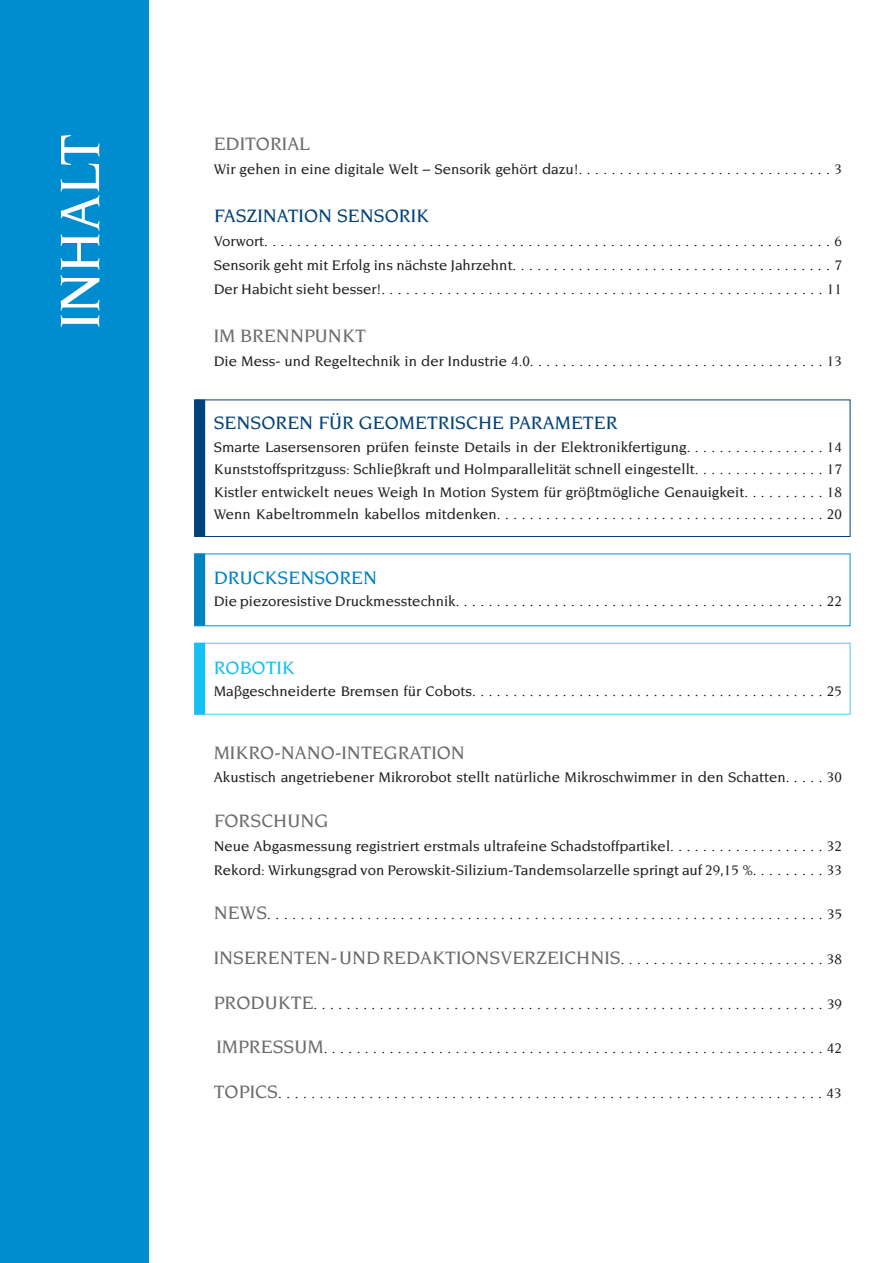
<style>
.page{position:relative;width:893px;height:1263px;background:#fff}
.page>*{position:absolute;margin:0;border:0;box-sizing:border-box;transform-origin:0 0}
.t1{font:500 60px "Novarese Std";letter-spacing:-.01em;color:#fff;scale:.96 1}
.t2{font:500 19.5px "Novarese Std";color:#6c6d70}
.t3{font:500 19.5px "Novarese Std";color:#004279}
.t4{font:500 19.5px "Novarese Std";color:#0083bf}
.t5{font:500 19.5px "Novarese Std";color:#15c0f2}
.t6{font:500 15px/22.5px "Novarese Std";color:#231f20;text-align:justify}
.t7{font:500 15px/24px "Novarese Std";color:#000;text-align:justify}
.s1{color:#000}
.s2{color:#231f20}
.s3{font-size:19.5px;color:#6c6d70}
.s4{font-size:15px;color:#000}
.s5{font-size:15px;color:#231f20}
</style>
<div class="page">
<div style="left:194px;top:643px;width:656px;height:72px;border:1px solid #51caf5"></div>
<div style="left:194px;top:643px;width:11px;height:72px;background:#15c0f2;border:3px solid #15c0f2"></div>
<div style="left:194px;top:553px;width:11px;height:73px;background:#0083bf;border:3px solid #0083bf"></div>
<div style="left:0;top:0;width:149px;height:1263px;background:#008dd0"></div>
<div style="left:194px;top:399px;width:656px;height:138px;border:1px solid #004279"></div>
<div style="left:194px;top:399px;width:11px;height:138px;background:#004279;border:3px solid #004279"></div>
<h1 class="t1" style="left:46px;top:329px;width:205px;rotate:-90deg">INHALT</h1>
<h2 class="t2" style="left:214px;top:133px;width:98px">EDITORIAL</h2>
<p class="t6" style="left:214px;top:158px;width:630px">Wir gehen in eine digitale Welt – Sensorik gehört dazu!<span class="s1">. . . . . . . . . . . . . . . . . . . . . . . . . . . . . . .</span> 3</p>
<h2 class="t3" style="left:214px;top:205px;width:217px">FASZINATION SENSORIK</h2>
<p class="t7" style="left:214px;top:229px;width:630px"><span class="s2">Vorwort</span>.....................................................................<span class="s2">6<br>Sensorik geht mit Erfolg ins nächste Jahrzehnt</span>.......................................<span class="s2">7<br>Der Habicht sieht besser!</span>......................................................<span class="s2">11</span></p>
<h2 class="t2" style="left:214px;top:325px;width:154px">IM BRENNPUNKT</h2>
<p class="t6" style="left:214px;top:350px;width:630px">Die Mess- und Regeltechnik in der Industrie 4.0<span class="s1">....................................</span>13</p>
<h2 class="t3" style="left:214px;top:412px;width:405px">SENSOREN FÜR GEOMETRISCHE PARAMETER</h2>
<p class="t6" style="left:214px;top:436px;width:630px">Smarte Lasersensoren prüfen feinste Details in der Elektronikfertigung<span class="s1">. . . . . . . . . . . . . . . . .</span> 14<br>Kunststoffspritzguss: Schließkraft und Holmparallelität schnell eingestellt<span class="s1">. . . . . . . . . . . . . . . .</span> 17<br>Kistler entwickelt neues Weigh In Motion System für größtmögliche Genauigkeit<span class="s1">. . . . . . . . . .</span> 18<br>Wenn Kabeltrommeln kabellos mitdenken<span class="s1">........................................</span>20</p>
<h2 class="t4" style="left:214px;top:567px;width:165px">DRUCKSENSOREN</h2>
<p class="t7" style="left:214px;top:589px;width:630px"><span class="s2">Die piezoresistive Druckmesstechnik</span>.............................................<span class="s2">22</span></p>
<h2 class="t5" style="left:214px;top:657px;width:83px">ROBOTIK</h2>
<p class="t7" style="left:214px;top:679px;width:630px"><span class="s2">Maßgeschneiderte Bremsen für Cobots</span>...........................................<span class="s2">25</span></p>
<h2 class="t2" style="left:214px;top:742px;width:253px">MIKRO-NANO-INTEGRATION</h2>
<p class="t6" style="left:214px;top:765px;width:630px">Akustisch angetriebener Mikrorobot stellt natürliche Mikroschwimmer in den Schatten<span class="s1">. . . . .</span> 30</p>
<h2 class="t2" style="left:214px;top:809px;width:116px">FORSCHUNG</h2>
<p class="t6" style="left:214px;top:834px;width:630px;line-height:24px">Neue Abgasmessung registriert erstmals ultrafeine Schadstoffpartikel<span class="s1">. . . . . . . . . . . . . . . . . . .</span> 32<br>Rekord: Wirkungsgrad von Perowskit-Silizium-Tandemsolarzelle springt auf 29,15 %<span class="s1">. . . . . . . . .</span> 33</p>
<p class="t7" style="left:214px;top:902px;width:630px"><span class="s3">NEWS</span>...................................................................<span class="s2">35</span></p>
<h2 class="t2" style="left:214px;top:947px;width:630px">INSERENTEN- UND REDAKTIONSVERZEICHNIS<span class="s4">. . . . . . . . . . . . . . . . . . . . . . . . .</span> <span class="s5">38</span></h2>
<p class="t7" style="left:214px;top:992px;width:630px"><span class="s3">PRODUKTE</span>..............................................................<span class="s2">39</span></p>
<p class="t7" style="left:216px;top:1036px;width:627px"><span class="s3">IMPRESSUM</span>.............................................................<span class="s2">42</span></p>
<p class="t7" style="left:214px;top:1081px;width:629px"><span class="s3">TOPICS</span>..................................................................<span class="s2">43</span></p>
</div>
